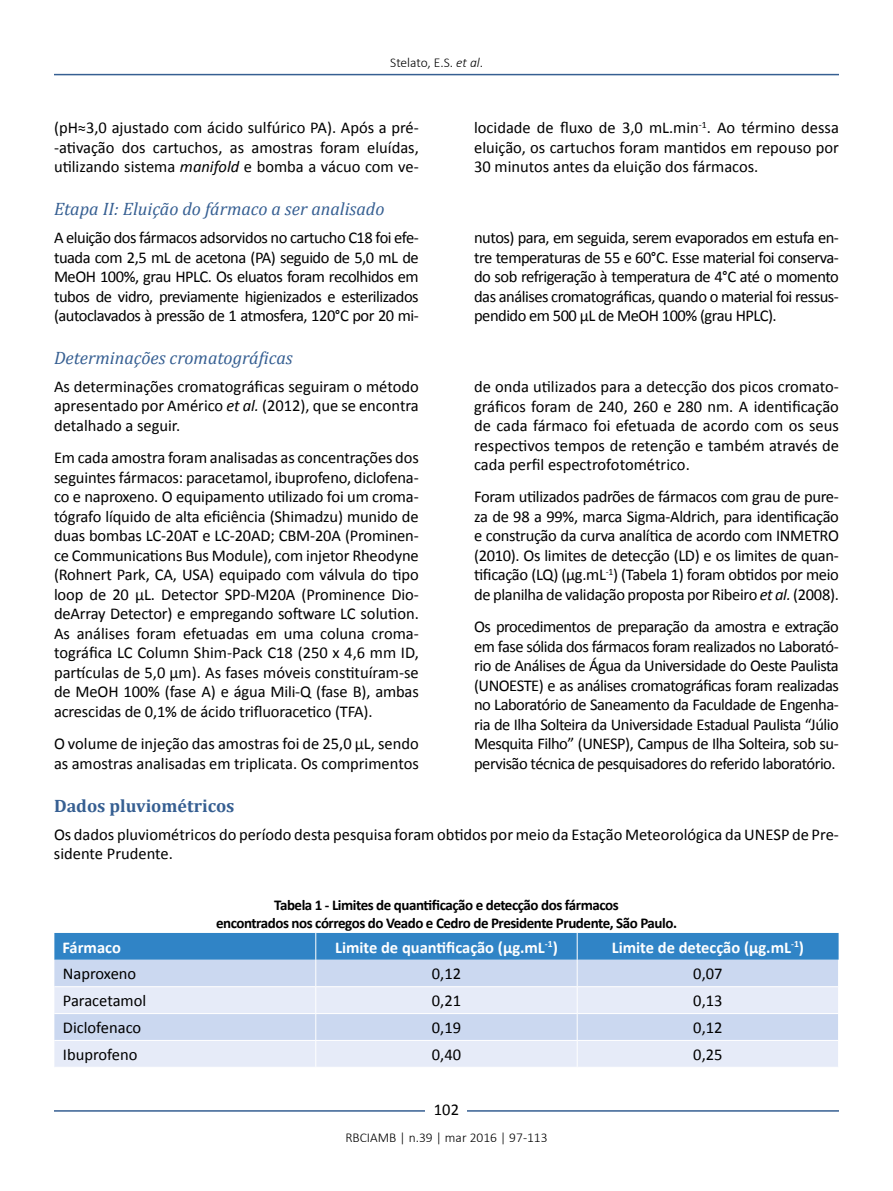
<style>
.page{position:relative;width:893px;height:1191px;background:#fff}
.page>*{position:absolute;margin:0;border:0;box-sizing:border-box;transform-origin:0 0}
.t1{font:italic 18px "Cambria";color:#365f92}
.t2{font:700 18px "Cambria";color:#365f92}
.t3{font:16.5px/19.5px "Calibri";letter-spacing:-.01em;color:#000;text-align:justify}
.t4{font:700 16.5px "Calibri";color:#fff}
.t5{font:700 15px/18px "Calibri";letter-spacing:-.03em;color:#000;text-align:center}
.t6{font:300 13.5px "Calibri";color:#000}
.s1{font-style:italic}
</style>
<div class="page">
<hr style="left:54px;top:74px;width:785px;height:1px;background:#365f92">
<hr style="left:54px;top:1110px;width:785px;height:1px;background:#365f92">
<div style="left:426px;top:1096px;width:41px;height:26px;background:#fff"></div>
<svg style="left:54px;top:933px;width:785px;height:133px;background:#b7cfeb"></svg>
<p class="t6" style="left:390px;top:54px;width:94px">Stelato, E.S. <span class="s1">et al</span>.</p>
<p class="t3" style="left:54px;top:118px;width:366px">(pH≈3,0 ajustado com ácido sulfúrico PA). Após a pré-‑ativação dos cartuchos, as amostras foram eluídas, utilizando sistema <span class="s1">manifold</span> e bomba a vácuo com ve-</p>
<p class="t3" style="left:474px;top:118px;width:366px">locidade de fluxo de 3,0 mL.min<sup>‑1</sup>. Ao término dessa eluição, os cartuchos foram mantidos em repouso por 30 minutos antes da eluição dos fármacos.</p>
<p class="t1" style="left:54px;top:196px;width:332px">Etapa II: Eluição do fármaco a ser analisado</p>
<p class="t3" style="left:54px;top:228px;width:366px">A eluição dos fármacos adsorvidos no cartucho C18 foi efe&shy;tuada com 2,5 mL de acetona (PA) seguido de 5,0 mL de MeOH 100%, grau HPLC. Os eluatos foram recolhidos em tubos de vidro, previamente higienizados e esterilizados (autoclavados à pressão de 1 atmosfera, 120°C por 20 mi-</p>
<p class="t3" style="left:474px;top:228px;width:366px">nutos) para, em seguida, serem evaporados em estufa en&shy;tre temperaturas de 55 e 60°C. Esse material foi conserva&shy;do sob refrigeração à temperatura de 4°C até o momento das análises cromatográficas, quando o material foi ressus&shy;pendido em 500 µL de MeOH 100% (grau HPLC).</p>
<p class="t1" style="left:54px;top:345px;width:240px">Determinações cromatográficas</p>
<p class="t3" style="left:54px;top:377px;width:366px">As determinações cromatográficas seguiram o método apresentado por Américo <span class="s1">et al.</span> (2012), que se encontra detalhado a seguir.</p>
<p class="t3" style="left:54px;top:448px;width:366px">Em cada amostra foram analisadas as concentrações dos seguintes fármacos: paracetamol, ibuprofeno, diclofena&shy;co e naproxeno. O equipamento utilizado foi um croma&shy;tógrafo líquido de alta eficiência (Shimadzu) munido de duas bombas LC‑20AT e LC‑20AD; CBM‑20A (Prominen&shy;ce Communications Bus Module), com injetor Rheodyne (Rohnert Park, CA, USA) equipado com válvula do tipo loop de 20 µL. Detector SPD‑M20A (Prominence Dio&shy;deArray Detector) e empregando software LC solution.<br>As análises foram efetuadas em uma coluna croma&shy;tográfica LC Column Shim‑Pack C18 (250 x 4,6 mm ID, partículas de 5,0 µm). As fases móveis constituíram‑se de MeOH 100% (fase A) e água Mili‑Q (fase B), ambas acrescidas de 0,1% de ácido trifluoracetico (TFA).</p>
<p class="t3" style="left:54px;top:734px;width:366px">O volume de injeção das amostras foi de 25,0 µL, sendo as amostras analisadas em triplicata. Os comprimentos</p>
<p class="t3" style="left:474px;top:377px;width:366px">de onda utilizados para a detecção dos picos cromato&shy;gráficos foram de 240, 260 e 280 nm. A identificação de cada fármaco foi efetuada de acordo com os seus respectivos tempos de retenção e também através de cada perfil espectrofotométrico.</p>
<p class="t3" style="left:474px;top:487px;width:366px">Foram utilizados padrões de fármacos com grau de pure&shy;za de 98 a 99%, marca Sigma‑Aldrich, para identificação e construção da curva analítica de acordo com INMETRO (2010). Os limites de detecção (LD) e os limites de quan&shy;tificação (LQ) (µg.mL<sup>‑1</sup>) (Tabela 1) foram obtidos por meio de planilha de validação proposta por Ribeiro <span class="s1">et al.</span> (2008).</p>
<p class="t3" style="left:474px;top:617px;width:366px">Os procedimentos de preparação da amostra e extração em fase sólida dos fármacos foram realizados no Laborató&shy;rio de Análises de Água da Universidade do Oeste Paulista (UNOESTE) e as análises cromatográficas foram realizadas no Laboratório de Saneamento da Faculdade de Engenha&shy;ria de Ilha Solteira da Universidade Estadual Paulista “Júlio Mesquita Filho” (UNESP), Campus de Ilha Solteira, sob su&shy;pervisão técnica de pesquisadores do referido laboratório.</p>
<p class="t2" style="left:54px;top:792px;width:182px">Dados pluviométricos</p>
<p class="t3" style="left:54px;top:824px;width:786px">Os dados pluviométricos do período desta pesquisa foram obtidos por meio da Estação Meteorológica da UNESP de Pre&shy;sidente Prudente.</p>
<p class="t5" style="left:216px;top:896px;width:462px">Tabela 1 ‑ Limites de quantificação e detecção dos fármacos<br>encontrados nos córregos do Veado e Cedro de Presidente Prudente, São Paulo.</p>
<p class="t4" style="left:62px;top:936px;width:60px">Fármaco</p>
<p class="t4" style="left:335px;top:936px;width:224px">Limite de quantificação (µg.mL<sup>‑1</sup>)</p>
<p class="t4" style="left:612px;top:936px;width:194px">Limite de detecção (µg.mL<sup>‑1</sup>)</p>
<p class="t3" style="left:63px;top:963px;width:75px">Naproxeno</p>
<p class="t3" style="left:432px;top:964px;width:31px">0,12</p>
<p class="t3" style="left:693px;top:964px;width:31px">0,07</p>
<p class="t3" style="left:63px;top:991px;width:85px">Paracetamol</p>
<p class="t3" style="left:432px;top:991px;width:31px">0,21</p>
<p class="t3" style="left:693px;top:991px;width:31px">0,13</p>
<p class="t3" style="left:63px;top:1018px;width:80px">Diclofenaco</p>
<p class="t3" style="left:432px;top:1018px;width:31px">0,19</p>
<p class="t3" style="left:693px;top:1018px;width:31px">0,12</p>
<p class="t3" style="left:63px;top:1044px;width:76px">Ibuprofeno</p>
<p class="t3" style="left:432px;top:1044px;width:31px">0,40</p>
<p class="t3" style="left:693px;top:1044px;width:31px">0,25</p>
<p class="t3" style="left:434px;top:1100px;width:27px">102</p>
<p class="t6" style="left:345px;top:1129px;width:204px">RBCIAMB | n.39 | mar 2016 | 97-113</p>
</div>
